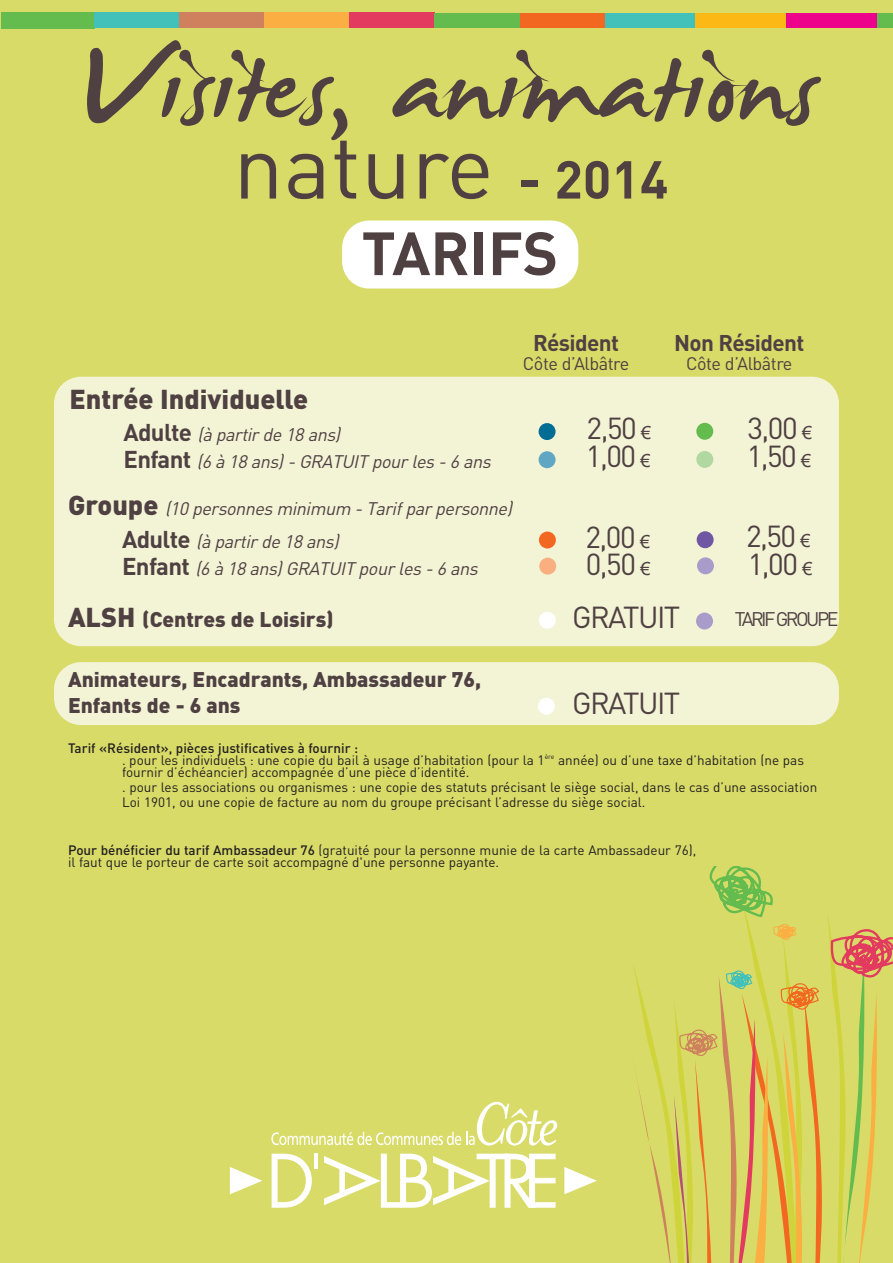
<style>
.page{position:relative;width:893px;height:1263px;background:#d8db68}
.page>*{position:absolute;margin:0;border:0;box-sizing:border-box;transform-origin:0 0}
.t1{font:180px "James Fajardo";color:#4f4042}
.t2{font:90px "DIN";color:#4f4042}
.t3{font:700 60px "DIN";color:#4f4042}
.t4{font:30px/28.2px "DIN";letter-spacing:-.05em;color:#4f4042}
.t5{font:900 27px "DIN";color:#4f4042}
.t6{font:700 22.5px "DIN";letter-spacing:-.025em;color:#4f4042}
.t7{font:900 21px/25.2px "DIN";color:#4f4042}
.t8{font:19.5px "DIN";letter-spacing:-.13em;color:#4f4042}
.t9{font:italic 18px/27px "DIN";color:#4f4042}
.t10{font:18px "DIN";letter-spacing:-.025em;color:#4f4042}
.t11{font:13.5px/12px "DIN";color:#231f20}
.s1{font-weight:700;font-size:52.5px}
.s2{font-weight:700;font-style:normal;font-size:24px}
.s3{font-family:"Arial";font-size:18px}
.s4{font-weight:900;font-style:normal;font-size:27px}
.s5{font-size:27px}
.s6{font-weight:500}
</style>
<div class="page">
<svg style="left:272px;top:1154px;width:40px;height:54px"></svg>
<svg style="left:324px;top:1154px;width:232px;height:54px"></svg>
<hr style="left:314px;top:1154px;width:4px;height:15px;background:#fff">
<svg style="left:564px;top:1167px;width:33px;height:27px"></svg>
<svg style="left:230px;top:1167px;width:32px;height:27px"></svg>
<svg style="left:271px;top:1102px;width:287px;height:43px"></svg>
<div style="left:2px;top:12px;width:93px;height:16px;background:#64bc4e"></div>
<div style="left:95px;top:12px;width:85px;height:16px;background:#42c0ba"></div>
<div style="left:180px;top:12px;width:85px;height:16px;background:#ce815c"></div>
<div style="left:265px;top:13px;width:85px;height:15px;background:#fbae42"></div>
<div style="left:350px;top:13px;width:85px;height:15px;background:#e33b5f"></div>
<div style="left:435px;top:13px;width:85px;height:15px;background:#64bc4e"></div>
<div style="left:520px;top:13px;width:85px;height:15px;background:#f36821"></div>
<div style="left:605px;top:14px;width:91px;height:14px;background:#42c0ba"></div>
<div style="left:696px;top:14px;width:90px;height:14px;background:#fcb814"></div>
<div style="left:786px;top:14px;width:91px;height:14px;background:#ed028c"></div>
<div style="left:877px;top:14px;width:16px;height:14px;background:#64bc4e"></div>
<div style="left:54px;top:377px;width:785px;height:269px;background:#f3f4d6;border-radius:27px"></div>
<div style="left:342px;top:221px;width:236px;height:67px;background:#fff;border-radius:27px"></div>
<div style="left:54px;top:662px;width:785px;height:63px;background:#f3f4d6;border-radius:27px"></div>
<svg style="left:633px;top:866px;width:260px;height:397px"></svg>
<div style="left:539px;top:423px;width:16px;height:17px;background:#006d95;border-radius:50%"></div>
<div style="left:539px;top:451px;width:16px;height:17px;background:#61a6c3;border-radius:50%"></div>
<div style="left:696px;top:423px;width:17px;height:17px;background:#64bc4e;border-radius:50%"></div>
<div style="left:696px;top:451px;width:17px;height:17px;background:#b1d8a0;border-radius:50%"></div>
<div style="left:539px;top:531px;width:17px;height:17px;background:#f36821;border-radius:50%"></div>
<div style="left:697px;top:531px;width:17px;height:17px;background:#6f57a4;border-radius:50%"></div>
<div style="left:539px;top:558px;width:17px;height:17px;background:#f9af80;border-radius:50%"></div>
<div style="left:697px;top:557px;width:17px;height:17px;background:#aa9cca;border-radius:50%"></div>
<div style="left:538px;top:698px;width:17px;height:17px;background:#fff;border-radius:50%"></div>
<div style="left:539px;top:612px;width:17px;height:17px;background:#fff;border-radius:50%"></div>
<div style="left:696px;top:613px;width:17px;height:16px;background:#aa9cca;border-radius:50%"></div>
<h1 class="t1" style="left:84px;top:-2px;width:735px">Visites, animations</h1>
<h2 class="t2" style="left:233px;top:115px;width:437px">nature <span class="s1">- 2014</span></h2>
<h3 class="t3" style="left:361px;top:219px;width:198px">TARIFS</h3>
<h3 class="t6" style="left:533px;top:330px;width:87px">Résident</h3>
<h3 class="t10" style="left:523px;top:354px;width:108px">Côte d’Albâtre</h3>
<h3 class="t5" style="left:69px;top:384px;width:240px">Entrée Individuelle</h3>
<h3 class="t9" style="left:123px;top:421px;width:373px"><span class="s2">Ad u lte</span> (à partir de 18 ans)<br><span class="s2">E nfa nt</span> (6 à 18 ans) - GRATUIT pour les - 6 ans</h3>
<h3 class="t4" style="left:587px;top:415px;width:66px">2,50 <span class="s3">€</span></h3>
<h3 class="t4" style="left:586px;top:443px;width:66px">1,00 <span class="s3">€</span></h3>
<h3 class="t6" style="left:674px;top:330px;width:132px">Non Résident</h3>
<h3 class="t10" style="left:686px;top:354px;width:108px">Côte d’Albâtre</h3>
<h3 class="t4" style="left:747px;top:414px;width:67px">3,00 <span class="s3">€<br></span>1,50 <span class="s3">€</span></h3>
<h3 class="t9" style="left:122px;top:493px;width:395px;line-height:32.4px;text-indent:-54px"><span class="s4">G ro u p e</span> (10 personnes minimum - Tarif par personne)<br><span class="s2">Ad u lte</span> (à partir de 18 ans)</h3>
<h3 class="t9" style="left:122px;top:555px;width:361px"><span class="s2">E n fa nt</span> (6 à 18 ans) GRATUIT pour les - 6 ans</h3>
<h3 class="t4" style="left:585px;top:523px;width:66px">2,00 <span class="s3">€</span></h3>
<h3 class="t4" style="left:746px;top:523px;width:66px">2,50 <span class="s3">€</span></h3>
<h3 class="t4" style="left:586px;top:551px;width:66px">0,50 <span class="s3">€</span></h3>
<h3 class="t4" style="left:748px;top:550px;width:66px">1,00 <span class="s3">€</span></h3>
<h3 class="t7" style="left:68px;top:607px;width:267px"><span class="s5">ALSH</span> (Centres de Loisirs)</h3>
<h3 class="t4" style="left:572px;top:603px;width:110px">GRATUIT</h3>
<h3 class="t8" style="left:735px;top:608px;width:105px">TARIFGROUPE</h3>
<h3 class="t7" style="left:68px;top:668px;width:415px">Animateurs, Encadrants, Ambassadeur 76,<br>Enfants de - 6 ans</h3>
<h3 class="t4" style="left:572px;top:689px;width:110px">GRATUIT</h3>
<p class="t11" style="left:122px;top:742px;width:683px;text-indent:-54px"><span class="s6">Tarif «Résident», pièces justificatives à fournir :<br></span>. pour les individuels : une copie du bail à usage d’habitation (pour la 1<sup>ère</sup> année) ou d’une taxe d’habitation (ne pas fournir d’échéancier) accompagnée d’une pièce d’identité.</p>
<p class="t11" style="left:122px;top:779px;width:697px;line-height:15px">. pour les associations ou organismes : une copie des statuts précisant le siège social, dans le cas d’une association<br>Loi 1901, ou une copie de facture au nom du groupe précisant l’adresse du siège social.</p>
<p class="t11" style="left:68px;top:844px;width:630px"><span class="s6">Pour bénéficier du tarif Ambassadeur 76</span> (gratuité pour la personne munie de la carte Ambassadeur 76), il faut que le porteur de carte soit accompagné d'une personne payante.</p>
</div>
